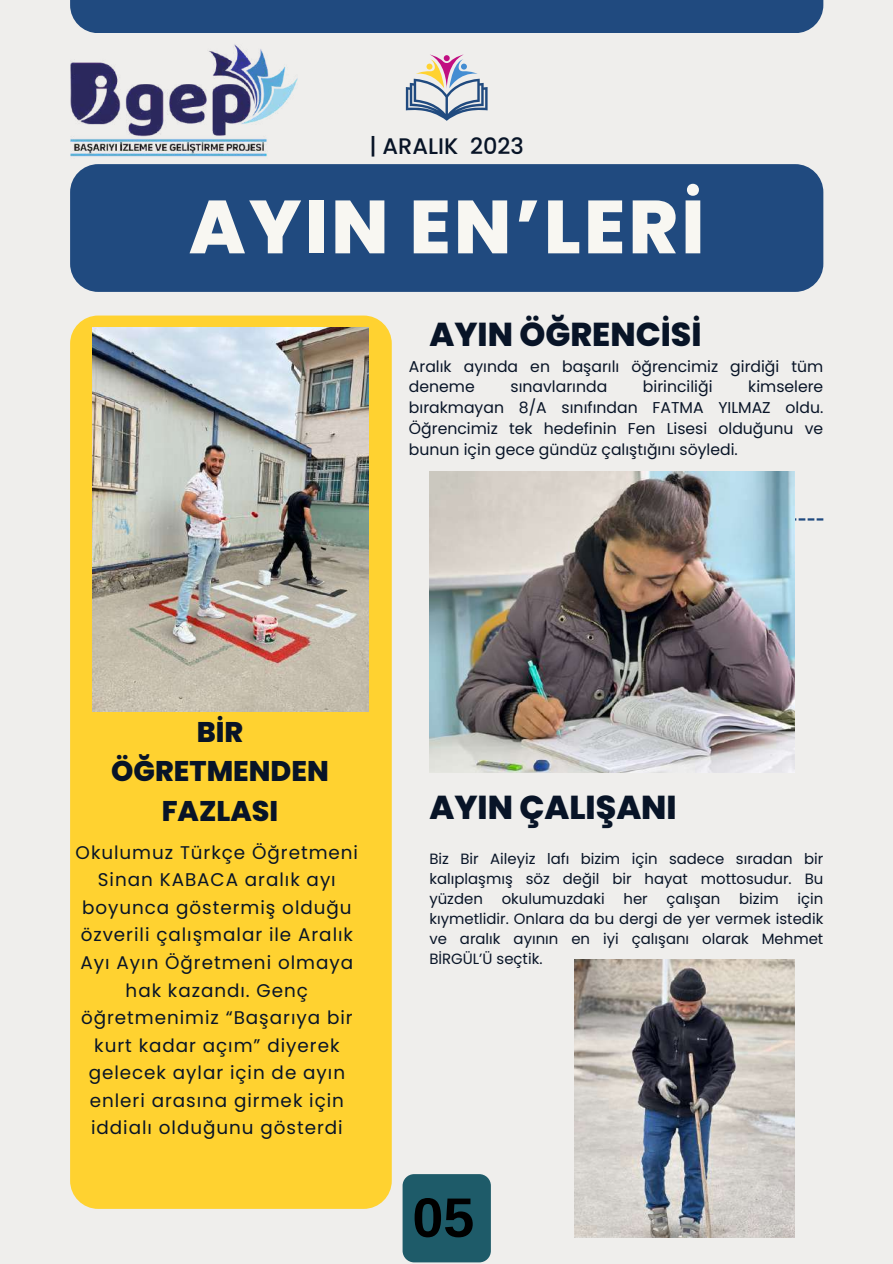
<style>
.page{position:relative;width:893px;height:1264px;background:#fff}
.page>*{position:absolute;margin:0;border:0;box-sizing:border-box;transform-origin:0 0}
.t1{font:800 75px "Poppins";letter-spacing:.045em;color:#f8f7f2}
.t2{font:700 55.65px "Arimo";color:#000}
.t3{font:800 33px "Poppins";color:#081427}
.t4{font:800 28.35px/39.5px "Poppins";color:#081427;text-align:center}
.t5{font:500 22.5px "Poppins";color:#081427}
.t6{font:18.3px/27.5px "Poppins";letter-spacing:.05em;color:#081427;text-align:center}
.t7{font:15.6px/20.9px "Poppins";color:#081427}
.t8{font:14.85px/19.8px "Poppins";color:#081427;text-align:justify}
</style>
<div class="page">
<div style="left:0;top:0;width:892px;height:1263px;background:#efeeec"></div>
<div style="left:70px;top:164px;width:753px;height:128px;background:#204a7f;border-radius:28px"></div>
<svg style="left:406px;top:55px;width:81px;height:66px"></svg>
<div style="left:70px;top:315px;width:322px;height:893px;background:#ffd230;border-radius:28px"></div>
<img style="left:93px;top:327px;width:276px;height:384px">
<svg style="left:794px;top:518px;width:29px;height:2px"></svg>
<img style="left:429px;top:472px;width:365px;height:300px">
<div style="left:70px;top:0;width:753px;height:33px;background:#204a7f"></div>
<img style="left:575px;top:959px;width:219px;height:278px">
<img style="left:70px;top:44px;width:227px;height:113px">
<div style="left:402px;top:1174px;width:89px;height:88px;background:#1e5b69;border-radius:12px"></div>
<p class="t5" style="left:369px;top:130px;width:156px">| ARALIK 2023</p>
<h1 class="t1" style="left:189px;top:174px;width:517px">AYIN EN’LERİ</h1>
<h3 class="t3" style="left:429px;top:311px;width:274px">AYIN ÖĞRENCİSİ</h3>
<p class="t7" style="left:409px;top:356px;width:416px">Aralık ayında en başarılı öğrencimiz girdiği tüm deneme</p>
<p class="t7" style="left:409px;top:376px;width:416px;text-align:justify;text-indent:339px">kimselere bırakmayan 8/A sınıfından FATMA YILMAZ oldu.<br>Öğrencimiz tek hedefinin Fen Lisesi olduğunu ve bunun için gece gündüz çalıştığını söyledi.</p>
<p class="t7" style="left:510px;top:376px;width:98px">sınavlarında</p>
<p class="t7" style="left:643px;top:376px;width:71px">birinciliği</p>
<h3 class="t4" style="left:111px;top:712px;width:219px">BİR<br>ÖĞRETMENDEN<br>FAZLASI</h3>
<p class="t6" style="left:76px;top:838px;width:284px">Okulumuz Türkçe Öğretmeni<br>Sinan KABACA aralık ayı boyunca göstermiş olduğu özverili çalışmalar ile Aralık<br>Ayı Ayın Öğretmeni olmaya hak kazandı. Genç öğretmenimiz “Başarıya bir kurt kadar açım” diyerek gelecek aylar için de ayın enleri arasına girmek için iddialı olduğunu gösterdi</p>
<h3 class="t3" style="left:429px;top:784px;width:249px">AYIN ÇALIŞANI</h3>
<p class="t8" style="left:429px;top:849px;width:395px">Biz Bir Aileyiz lafı bizim için sadece sıradan bir kalıplaşmış söz değil bir hayat mottosudur. Bu yüzden</p>
<p class="t8" style="left:429px;top:889px;width:395px;text-indent:368px">için kıymetlidir. Onlara da bu dergi de yer vermek istedik ve aralık ayının en iyi çalışanı olarak Mehmet BİRGÜL’Ü seçtik.</p>
<p class="t8" style="left:501px;top:889px;width:104px">okulumuzdaki</p>
<p class="t8" style="left:623px;top:889px;width:26px">her</p>
<p class="t8" style="left:666px;top:889px;width:55px">çalışan</p>
<p class="t8" style="left:739px;top:889px;width:41px">bizim</p>
<h2 class="t2" style="left:412px;top:1186px;width:63px">05</h2>
</div>
